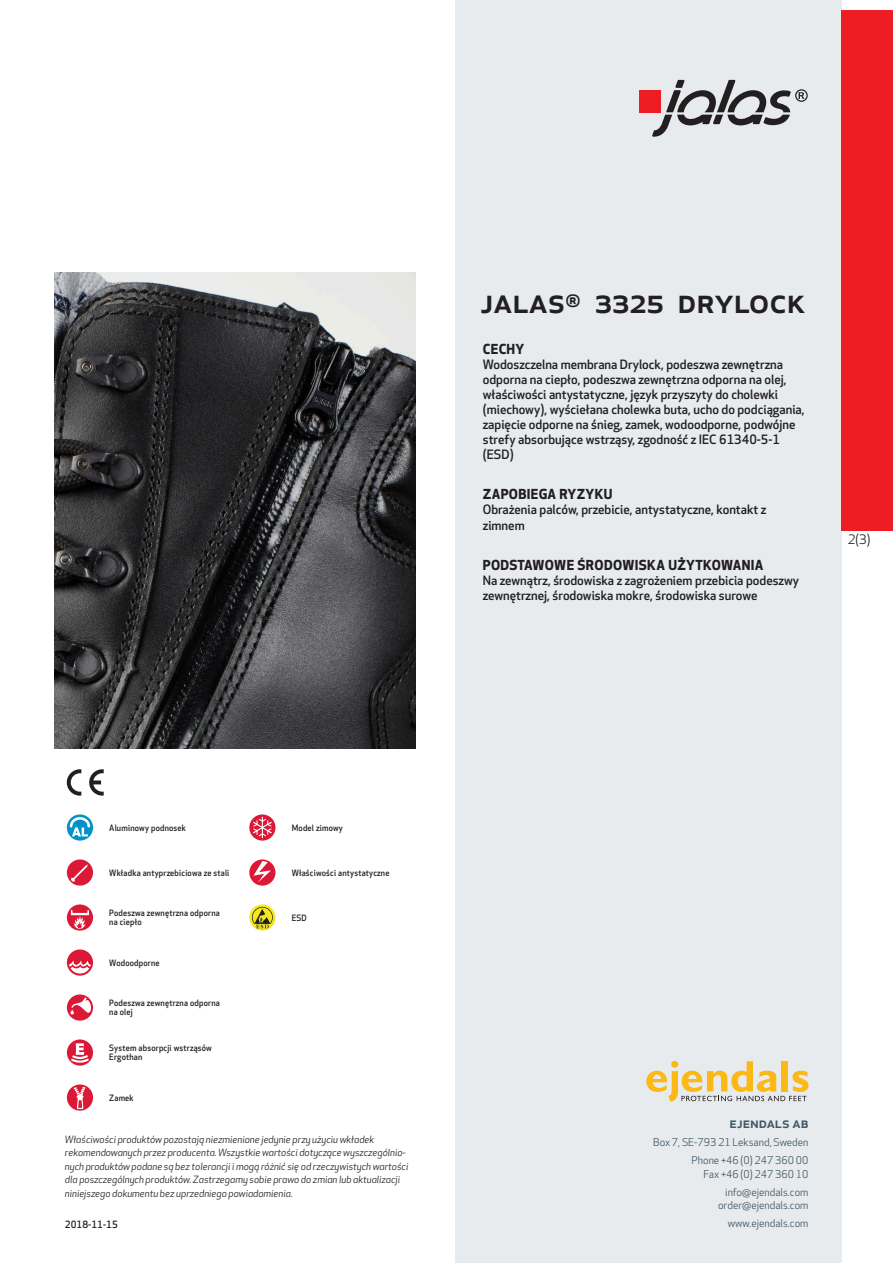
<style>
.page{position:relative;width:893px;height:1263px;background:#fff}
.page>*{position:absolute;margin:0;border:0;box-sizing:border-box;transform-origin:0 0}
.prodname{font:500 34.5px "Apex New";color:#231f20}
.t1{font:500 15px "Apex New";color:#405968}
.Funktion_body{font:700 13.5px "Apex New";letter-spacing:.025em;color:#231f20}
.t2{font:12.75px "Apex New";color:#231f20}
.Funktion_body-2{font:500 12.6px/15px "Apex New";color:#231f20}
.t3{font:10.5px/18px "Apex New";color:#405968;text-align:right}
.t4{font:italic 9.75px/13.5px "Apex New";color:#231f20}
.Sidfot_datum{font:500 9.75px "Apex New";color:#231f20}
.Artikel{font:500 8.55px/9px "Apex New";letter-spacing:.025em;color:#231f20;scale:.95 1}
</style>
<div class="page">
<div style="left:455px;top:0;width:387px;height:1263px;background:#e8ebee"></div>
<svg style="left:646px;top:1061px;width:162px;height:40px"></svg>
<div style="left:842px;top:11px;width:51px;height:520px;background:#ee1d23"></div>
<div style="left:639px;top:90px;width:22px;height:22px;background:#ee1d23"></div>
<svg style="left:652px;top:80px;width:156px;height:57px"></svg>
<svg style="left:67px;top:814px;width:26px;height:27px"></svg>
<svg style="left:70px;top:817px;width:20px;height:19px"></svg>
<div style="left:67px;top:859px;width:26px;height:27px;background:#db1836;border-radius:50%"></div>
<svg style="left:71px;top:864px;width:17px;height:18px"></svg>
<svg style="left:67px;top:904px;width:26px;height:27px"></svg>
<svg style="left:71px;top:910px;width:18px;height:19px"></svg>
<div style="left:67px;top:949px;width:26px;height:27px;background:#db1836;border-radius:50%"></div>
<svg style="left:69px;top:961px;width:22px;height:12px"></svg>
<svg style="left:67px;top:994px;width:26px;height:27px"></svg>
<svg style="left:70px;top:997px;width:21px;height:17px"></svg>
<svg style="left:67px;top:1039px;width:26px;height:27px"></svg>
<svg style="left:69px;top:1043px;width:22px;height:21px"></svg>
<div style="left:67px;top:1084px;width:26px;height:27px;background:#db1836;border-radius:50%"></div>
<svg style="left:74px;top:1087px;width:12px;height:22px"></svg>
<svg style="left:249px;top:814px;width:26px;height:27px"></svg>
<svg style="left:253px;top:817px;width:19px;height:21px"></svg>
<svg style="left:249px;top:859px;width:26px;height:27px"></svg>
<svg style="left:254px;top:861px;width:17px;height:21px"></svg>
<svg style="left:249px;top:904px;width:26px;height:26px"></svg>
<svg style="left:252px;top:907px;width:21px;height:21px"></svg>
<svg style="left:89px;top:769px;width:15px;height:27px"></svg>
<svg style="left:67px;top:769px;width:14px;height:27px"></svg>
<img style="left:54px;top:272px;width:361px;height:476px">
<p class="prodname" style="left:480px;top:277px;width:326px">JALAS<sup>®</sup> 3325 Drylock</p>
<p class="Funktion_body" style="left:483px;top:339px;width:43px">CECHY</p>
<p class="Funktion_body-2" style="left:483px;top:356px;width:323px">Wodoszczelna membrana Drylock, podeszwa zewnętrzna odporna na ciepło, podeszwa zewnętrzna odporna na olej, właściwości antystatyczne, język przyszyty do cholewki (miechowy), wyściełana cholewka buta, ucho do podciągania, zapięcie odporne na śnieg, zamek, wodoodporne, podwójne strefy absorbujące wstrząsy, zgodność z IEC 61340-5-1 (ESD)</p>
<p class="Funktion_body" style="left:483px;top:485px;width:131px">ZAPOBIEGA RYZYKU</p>
<p class="Funktion_body-2" style="left:483px;top:502px;width:285px">Obrażenia palców, przebicie, antystatyczne, kontakt z zimnem</p>
<p class="Funktion_body" style="left:483px;top:555px;width:282px">PODSTAWOWE ŚRODOWISKA UŻYTKOWANIA</p>
<p class="Funktion_body-2" style="left:483px;top:573px;width:318px">Na zewnątrz, środowiska z zagrożeniem przebicia podeszwy zewnętrznej, środowiska mokre, środowiska surowe</p>
<p class="t2" style="left:848px;top:531px;width:24px">2(3)</p>
<p class="Artikel" style="left:109px;top:823px;width:82px">Aluminowy podnosek</p>
<p class="Artikel" style="left:109px;top:868px;width:128px">Wkładka antyprzebiciowa ze stali</p>
<p class="Artikel" style="left:109px;top:909px;width:118px">Podeszwa zewnętrzna odporna na ciepło</p>
<p class="Artikel" style="left:109px;top:958px;width:55px">Wodoodporne</p>
<p class="Artikel" style="left:109px;top:999px;width:118px">Podeszwa zewnętrzna odporna na olej</p>
<p class="Artikel" style="left:109px;top:1044px;width:109px">System absorpcji wstrząsów<br>Ergothan</p>
<p class="Artikel" style="left:109px;top:1093px;width:27px">Zamek</p>
<p class="Artikel" style="left:292px;top:823px;width:55px">Model zimowy</p>
<p class="Artikel" style="left:292px;top:868px;width:104px">Właściwości antystatyczne</p>
<p class="Artikel" style="left:292px;top:913px;width:17px">ESD</p>
<p class="t4" style="left:65px;top:1132px;width:345px">Właściwości produktów pozostają niezmienione jedynie przy użyciu wkładek rekomendowanych przez producenta. Wszystkie wartości dotyczące wyszczególnio&shy;nych produktów podane są bez tolerancji i mogą różnić się od rzeczywistych wartości dla poszczególnych produktów. Zastrzegamy sobie prawo do zmian lub aktualizacji niniejszego dokumentu bez uprzedniego powiadomienia.</p>
<p class="Sidfot_datum" style="left:65px;top:1218px;width:54px">2018-11-15</p>
<p class="t1" style="left:729px;top:1113px;width:80px">ejendals ab</p>
<p class="t3" style="left:653px;top:1133px;width:157px">Box 7, SE-793 21 Leksand, Sweden<br>Phone +46 (0) 247 360 00</p>
<p class="t3" style="left:703px;top:1165px;width:107px">Fax +46 (0) 247 360 10 info@ejendals.com</p>
<p class="t3" style="left:718px;top:1196px;width:92px">order@ejendals.com</p>
<p class="t3" style="left:728px;top:1215px;width:82px">www.ejendals.com</p>
</div>
